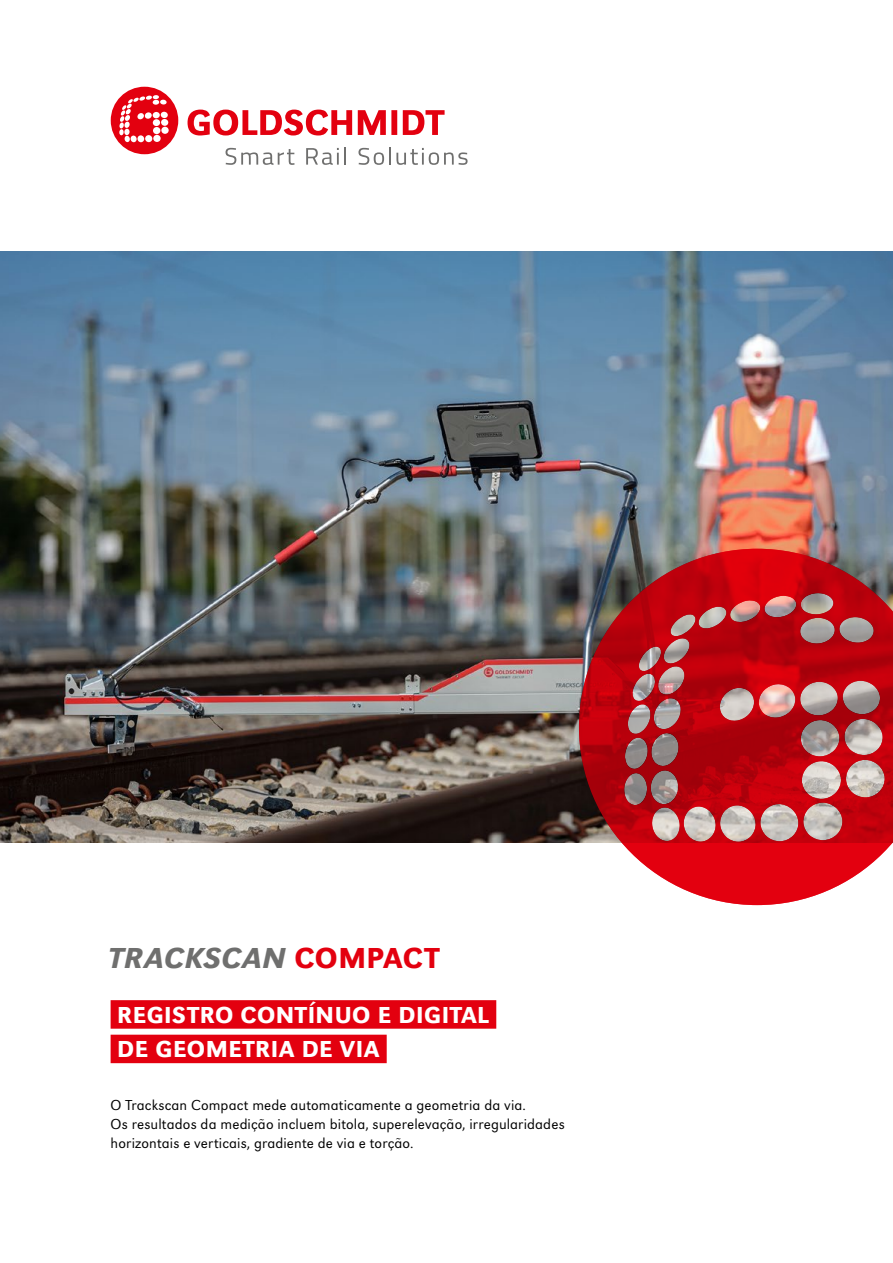
<style>
.page{position:relative;width:893px;height:1263px;background:#fff}
.page>*{position:absolute;margin:0;border:0;box-sizing:border-box;transform-origin:0 0}
.t1{font:30px "URW Grotesk Med Ita";letter-spacing:.02em;color:#6f6f6e}
.t2{font:500 24px/34.5px "URW Grotesk";letter-spacing:.02em;color:#fff}
.t3{font:300 15px/19.2px "URW Grotesk";letter-spacing:.01em;color:#000}
.s1{font-family:"URW Grotesk";font-weight:500;color:#e3000f}
</style>
<div class="page">
<div style="left:111px;top:1000px;width:385px;height:29px;background:#e3000f"></div>
<div style="left:111px;top:1035px;width:276px;height:28px;background:#e3000f"></div>
<img style="left:0;top:252px;width:893px;height:590px">
<svg style="left:579px;top:549px;width:314px;height:356px;background:#bb3e44"></svg>
<svg style="left:188px;top:110px;width:257px;height:25px"></svg>
<svg style="left:111px;top:87px;width:67px;height:67px"></svg>
<svg style="left:226px;top:148px;width:69px;height:17px"></svg>
<svg style="left:306px;top:147px;width:40px;height:18px"></svg>
<svg style="left:358px;top:147px;width:110px;height:18px"></svg>
<h1 class="t1" style="left:108px;top:941px;width:332px">TRACKSCAN <span class="s1">COMPACT</span></h1>
<h2 class="t2" style="left:117px;top:997px;width:373px">REGISTRO CONTÍNUO E DIGITAL<br>DE GEOMETRIA DE VIA</h2>
<p class="t3" style="left:111px;top:1095px;width:456px">O Trackscan Compact mede automaticamente a geometria da via.<br>Os resultados da medição incluem bitola, superelevação, irregularidades horizontais e verticais, gradiente de via e torção.</p>
</div>
